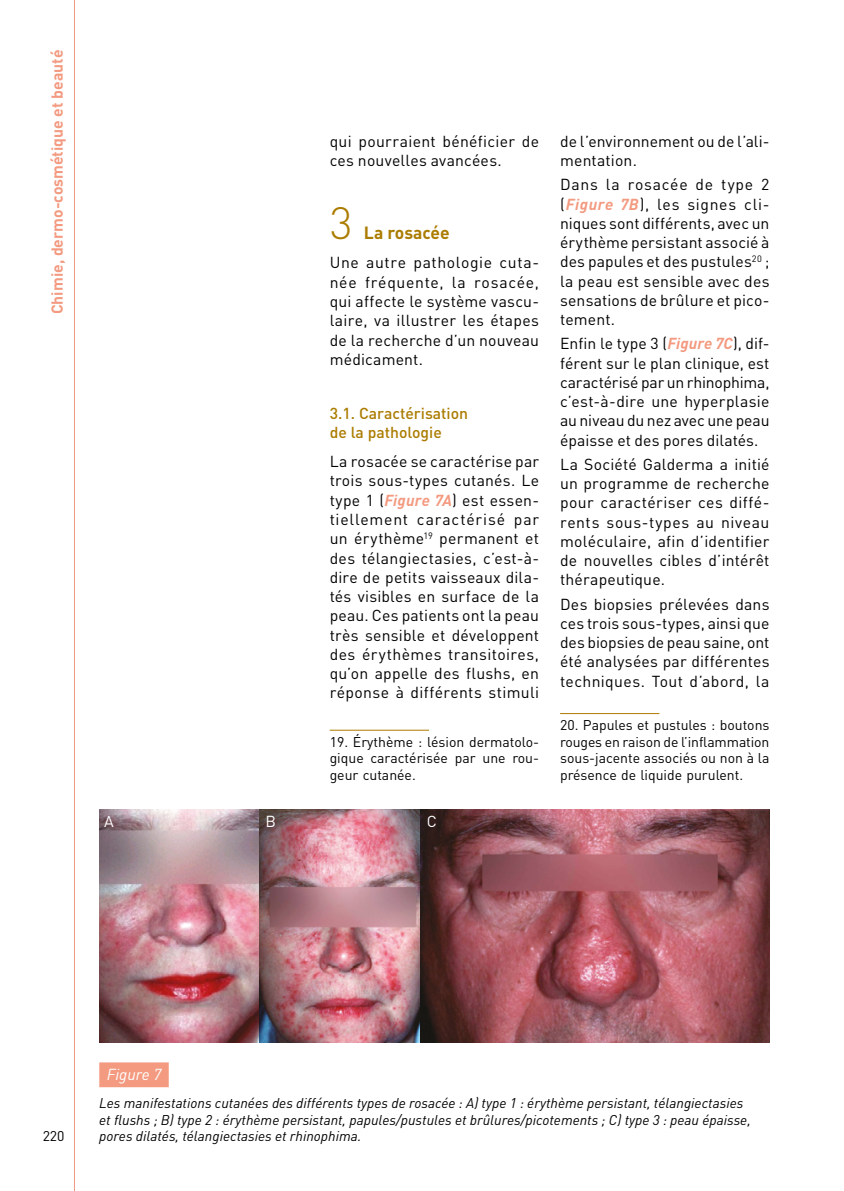
<style>
.page{position:relative;width:844px;height:1191px;background:#fff}
.page>*{position:absolute;margin:0;border:0;box-sizing:border-box;transform-origin:0 0}
._6-Inter_1{font:300 44.45px "DIN";color:#ab7c00}
._6-Inter_1-2{font:700 17.5px "DIN";color:#ab7c00}
._04-Texte_courant{font:15.75px/19.2px "DIN";letter-spacing:.015em;color:#000;text-align:justify}
._7-inter_2{font:500 15.75px/19.2px "DIN";color:#ab7c00}
.t1{font:700 15.75px "DIN";color:#f39a80}
._05_legende_numero{font:italic 15.75px "DIN";color:#fff}
.t2{font:15.75px "DIN";color:#fff}
._05-legendes{font:italic 14px/16.8px "DIN";color:#000}
._11-Notes{font:14px/16.6px "DIN";color:#000;text-align:justify}
.s1{font-weight:700;font-style:italic;color:#f39a80}
</style>
<div class="page">
<svg style="left:74px;top:0;width:1px;height:1191px"></svg>
<hr style="left:560px;top:713px;width:99px;height:1px;background:#ab7c00">
<hr style="left:329px;top:729px;width:100px;height:1px;background:#ab7c00">
<div style="left:99px;top:1062px;width:70px;height:25px;background:#f39a80"></div>
<img style="left:99px;top:809px;width:670px;height:233px">
<p class="t1" style="left:47px;top:314px;width:266px;rotate:-90deg">Chimie, dermo-cosmétique et beauté</p>
<p class="_04-Texte_courant" style="left:329px;top:131px;width:211px">qui pourraient bénéficier de ces nouvelles avancées.</p>
<p class="_6-Inter_1" style="left:329px;top:196px;width:24px">3</p>
<p class="_6-Inter_1-2" style="left:364px;top:221px;width:87px">La rosacée</p>
<p class="_04-Texte_courant" style="left:329px;top:253px;width:211px">Une autre pathologie cuta&shy;née fréquente, la rosacée, qui affecte le système vascu&shy;laire, va illustrer les étapes de la recherche d’un nouveau médicament.</p>
<p class="_7-inter_2" style="left:329px;top:403px;width:140px">3.1. Caractérisation de la pathologie</p>
<p class="_04-Texte_courant" style="left:329px;top:451px;width:211px">La rosacée se caractérise par trois sous-types cutanés. Le type 1 (<span class="s1">Figure 7A</span>) est essen&shy;tiellement caractérisé par un érythème<sup>19</sup> permanent et des télangiectasies, c’est-à&shy;dire de petits vaisseaux dila&shy;tés visibles en surface de la peau. Ces patients ont la peau très sensible et développent des érythèmes transitoires, qu’on appelle des flushs, en réponse à différents stimuli</p>
<p class="_11-Notes" style="left:329px;top:733px;width:211px">19. Érythème : lésion dermatolo&shy;gique caractérisée par une rou&shy;geur cutanée.</p>
<p class="t2" style="left:104px;top:811px;width:11px">A</p>
<p class="t2" style="left:265px;top:811px;width:12px">B</p>
<p class="t2" style="left:427px;top:811px;width:12px">C</p>
<p class="_04-Texte_courant" style="left:560px;top:131px;width:211px">de l’environnement ou de l’ali&shy;mentation.</p>
<p class="_04-Texte_courant" style="left:560px;top:175px;width:211px">Dans la rosacée de type 2 (<span class="s1">Figure 7B</span>), les signes cli&shy;niques sont différents, avec un érythème persistant associé à des papules et des pustules<sup>20</sup> ; la peau est sensible avec des sensations de brûlure et pico&shy;tement.</p>
<p class="_04-Texte_courant" style="left:560px;top:334px;width:211px">Enfin le type 3 (<span class="s1">Figure 7C</span>), dif&shy;férent sur le plan clinique, est caractérisé par un rhinophima, c’est-à-dire une hyperplasie au niveau du nez avec une peau épaisse et des pores dilatés.</p>
<p class="_04-Texte_courant" style="left:560px;top:454px;width:211px">La Société Galderma a initié un programme de recherche pour caractériser ces diffé&shy;rents sous-types au niveau moléculaire, afin d’identifier de nouvelles cibles d’intérêt thérapeutique.</p>
<p class="_04-Texte_courant" style="left:560px;top:594px;width:211px">Des biopsies prélevées dans ces trois sous-types, ainsi que des biopsies de peau saine, ont été analysées par différentes techniques. Tout d’abord, la</p>
<p class="_11-Notes" style="left:560px;top:716px;width:211px">20. Papules et pustules : boutons rouges en raison de l’inflammation sous-jacente associés ou non à la présence de liquide purulent.</p>
<p class="_11-Notes" style="left:43px;top:1127px;width:23px">220</p>
<p class="_05_legende_numero" style="left:107px;top:1064px;width:56px">Figure 7</p>
<p class="_05-legendes" style="left:99px;top:1094px;width:653px">Les manifestations cutanées des différents types de rosacée : A) type 1 : érythème persistant, télangiectasies et flushs ; B) type 2 : érythème persistant, papules/pustules et brûlures/picotements ; C) type 3 : peau épaisse, pores dilatés, télangiectasies et rhinophima.</p>
</div>
